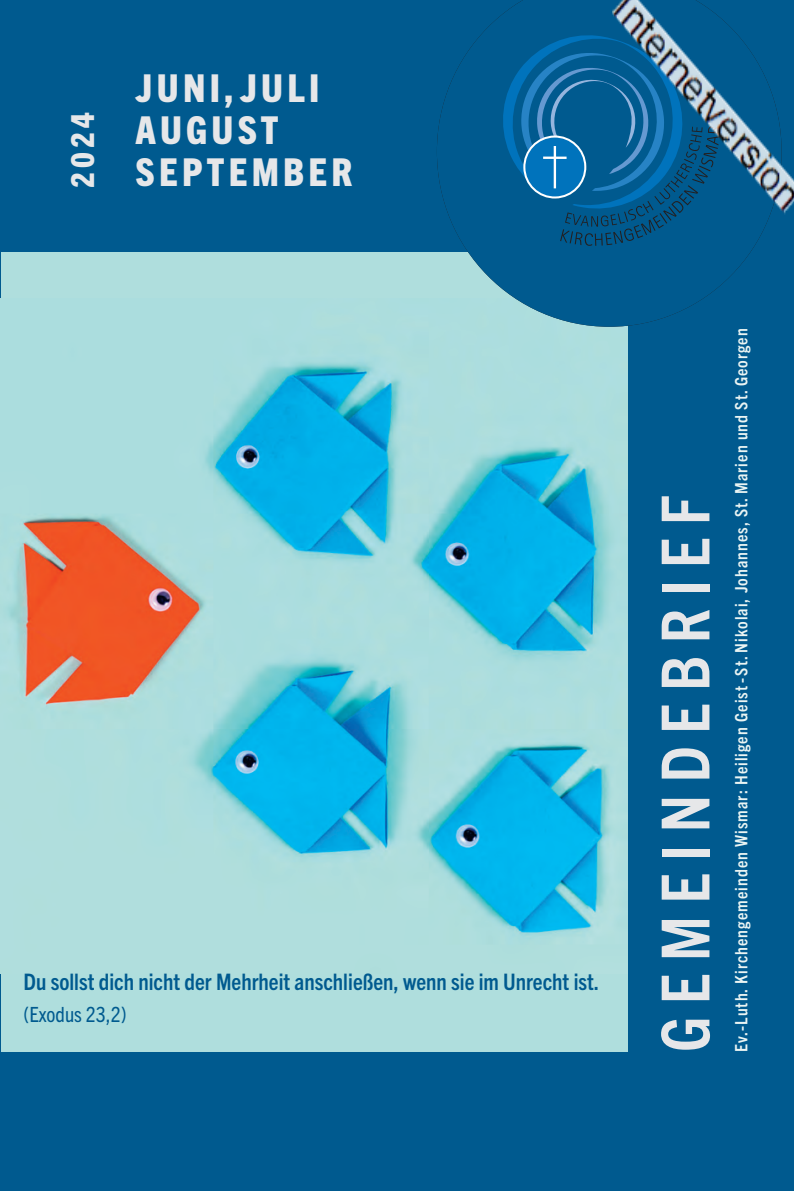
<style>
.page{position:relative;width:794px;height:1191px;background:#005a8f}
.page>*{position:absolute;margin:0;border:0;box-sizing:border-box;transform-origin:0 0}
.t1{font:700 condensed 66.5px "Trade Gothic Next LT Pro";letter-spacing:.18em;color:#e6e7e9}
.t2{font:800 condensed 38.5px/42px "Trade Gothic Next LT Pro";letter-spacing:.11em;color:#e6e7e9}
.t3{font:800 condensed 31.68px "Trade Gothic Next LT Pro";color:#e6e7e9}
.t4{font:700 condensed 22.75px "Trade Gothic Next LT Pro";color:#005a8f}
.t5{font:condensed 21px "Trade Gothic Next LT Pro";color:#005a8f}
.t6{font:700 condensed 17.15px "Trade Gothic Next LT Pro";letter-spacing:.06em;color:#eaf4f3}
</style>
<div class="page">
<div style="left:1px;top:252px;width:627px;height:800px;background:#afdedd"></div>
<img style="left:8px;top:360px;width:606px;height:579px">
<svg style="left:437px;top:0;width:344px;height:327px;fill:#005a8f"></svg>
<svg style="left:498px;top:32px;width:222px;height:214px"></svg>
<div style="left:524px;top:136px;width:61px;height:62px;background:#0073bc;border-radius:50%"></div>
<div style="left:523px;top:135px;width:63px;height:64px;border:2px solid #fff;border-radius:50%"></div>
<hr style="left:554px;top:146px;width:2px;height:42px;background:#fff">
<hr style="left:543px;top:157px;width:23px;height:2px;background:#fff">
<img style="left:612px;top:0;width:182px;height:215px">
<h3 class="t3" style="left:61px;top:188px;width:77px;rotate:-90deg">2024</h3>
<h2 class="t2" style="left:136px;top:65px;width:185px">JUNI,JULI<br>AUGUST</h2>
<h2 class="t2" style="left:136px;top:149px;width:218px">SEPTEMBER</h2>
<h3 class="t4" style="left:24px;top:966px;width:577px">Du sollst dich nicht der Mehrheit anschließen, wenn sie im Unrecht ist.</h3>
<p class="t5" style="left:24px;top:1000px;width:105px">(Exodus 23,2)</p>
<h1 class="t1" style="left:640px;top:1052px;width:558px;rotate:-90deg">GEMEINDEBRIEF</h1>
<p class="t6" style="left:729px;top:1052px;width:725px;rotate:-90deg">Ev.-Luth. Kirchengemeinden Wismar: Heiligen Geist-St. Nikolai, Johannes, St. Marien und St. Georgen</p>
</div>
